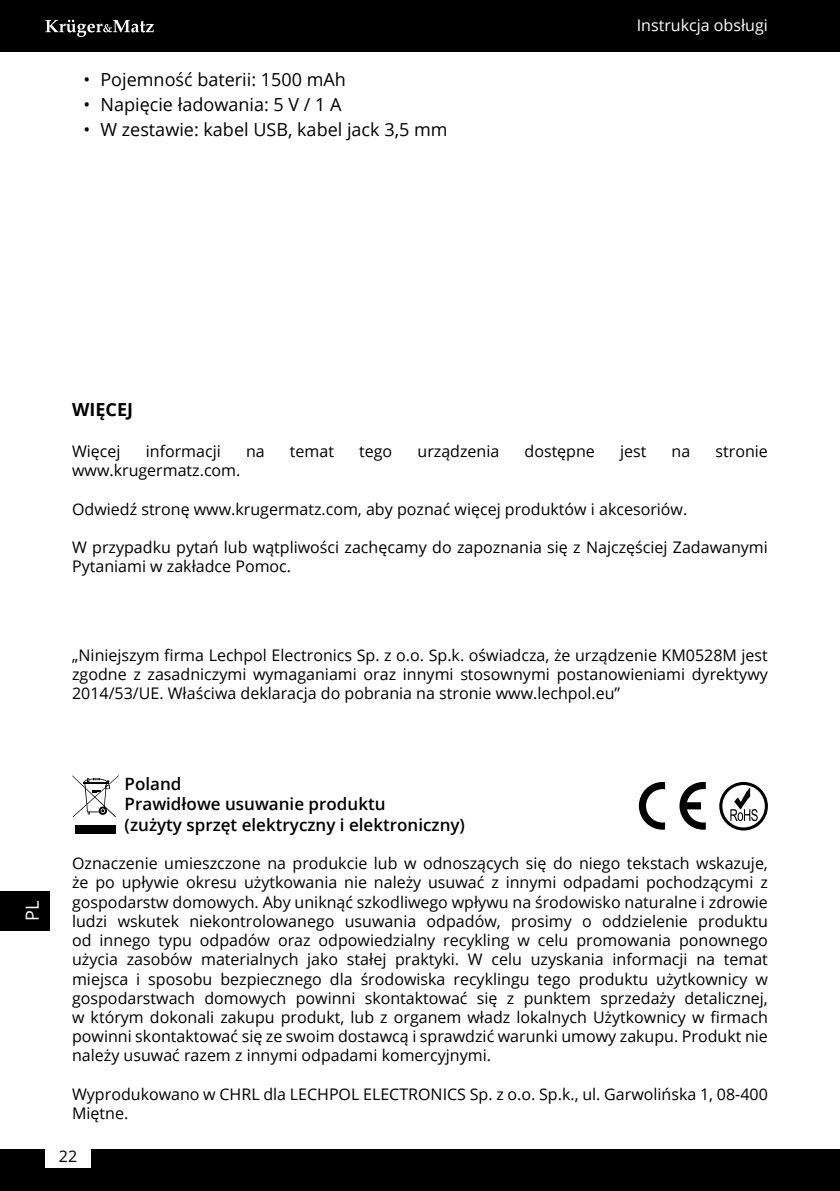
<style>
.page{position:relative;width:840px;height:1191px;background:#fff}
.page>*{position:absolute;margin:0;border:0;box-sizing:border-box;transform-origin:0 0}
.t1{font:18px "Open Sans";color:#000}
.t2{font:700 18px "Open Sans";color:#000}
.t3{font:18px "Open Sans";color:#fff}
.t4{font:600 17px/20.4px "Open Sans";color:#000}
.t5{font:16px/19.2px "Open Sans";color:#000;text-align:justify}
.t6{font:16px "Open Sans";color:#fff}
</style>
<div class="page">
<div style="left:0;top:1149px;width:839px;height:42px;background:#000"></div>
<div style="left:0;top:0;width:839px;height:51px;background:#000"></div>
<svg style="left:45px;top:20px;width:109px;height:17px"></svg>
<div style="left:45px;top:1144px;width:46px;height:24px;background:#fff"></div>
<div style="left:0;top:891px;width:49px;height:39px;background:#000"></div>
<svg style="left:719px;top:782px;width:48px;height:48px"></svg>
<svg style="left:638px;top:782px;width:26px;height:47px"></svg>
<svg style="left:679px;top:782px;width:26px;height:47px"></svg>
<div style="left:75px;top:825px;width:40px;height:9px;background:#000"></div>
<svg style="left:72px;top:775px;width:47px;height:42px"></svg>
<p class="t1" style="left:83px;top:67px;width:264px">• Pojemność baterii: 1500 mAh</p>
<p class="t1" style="left:83px;top:92px;width:259px">• Napięcie ładowania: 5 V / 1 A</p>
<p class="t1" style="left:83px;top:117px;width:365px">• W zestawie: kabel USB, kabel jack 3,5 mm</p>
<p class="t6" style="left:636px;top:14px;width:132px">Instrukcja obsługi</p>
<p class="t2" style="left:72px;top:397px;width:62px">WIĘCEJ</p>
<p class="t5" style="left:72px;top:441px;width:50px">Więcej</p>
<p class="t5" style="left:146px;top:441px;width:76px">informacji</p>
<p class="t5" style="left:246px;top:441px;width:20px">na</p>
<p class="t5" style="left:290px;top:441px;width:46px">temat</p>
<p class="t5" style="left:359px;top:441px;width:35px">tego</p>
<p class="t5" style="left:417px;top:441px;width:83px">urządzenia</p>
<p class="t5" style="left:524px;top:441px;width:72px">dostępne</p>
<p class="t5" style="left:619px;top:441px;width:28px">jest</p>
<p class="t5" style="left:671px;top:441px;width:20px">na</p>
<p class="t5" style="left:715px;top:441px;width:54px">stronie</p>
<p class="t5" style="left:72px;top:460px;width:170px">www.krugermatz.com.</p>
<p class="t5" style="left:72px;top:499px;width:616px">Odwiedź stronę www.krugermatz.com, aby poznać więcej produktów i akcesoriów.</p>
<p class="t5" style="left:72px;top:537px;width:697px">W przypadku pytań lub wątpliwości zachęcamy do zapoznania się z Najczęściej Zadawanymi<br>Pytaniami w zakładce Pomoc.</p>
<p class="t5" style="left:72px;top:645px;width:697px">„Niniejszym firma Lechpol Electronics Sp. z o.o. Sp.k. oświadcza, że urządzenie KM0528M jest zgodne z zasadniczymi wymaganiami oraz innymi stosownymi postanowieniami dyrektywy 2014/53/UE. Właściwa deklaracja do pobrania na stronie www.lechpol.eu”</p>
<p class="t3" style="left:20px;top:920px;width:22px;rotate:-90deg">PL</p>
<p class="t4" style="left:125px;top:773px;width:341px">Poland<br>Prawidłowe usuwanie produktu<br>(zużyty sprzęt elektryczny i elektroniczny)</p>
<p class="t5" style="left:72px;top:853px;width:697px">Oznaczenie umieszczone na produkcie lub w odnoszących się do niego tekstach wskazuje, że po upływie okresu użytkowania nie należy usuwać z innymi odpadami pochodzącymi z gospodarstw domowych. Aby uniknąć szkodliwego wpływu na środowisko naturalne i zdrowie ludzi wskutek niekontrolowanego usuwania odpadów, prosimy o oddzielenie produktu od innego typu odpadów oraz odpowiedzialny recykling w celu promowania ponownego użycia zasobów materialnych jako stałej praktyki. W celu uzyskania informacji na temat miejsca i sposobu bezpiecznego dla środowiska recyklingu tego produktu użytkownicy w gospodarstwach domowych powinni skontaktować się z punktem sprzedaży detalicznej, w którym dokonali zakupu produkt, lub z organem władz lokalnych Użytkownicy w firmach powinni skontaktować się ze swoim dostawcą i sprawdzić warunki umowy zakupu. Produkt nie należy usuwać razem z innymi odpadami komercyjnymi.</p>
<p class="t5" style="left:72px;top:1084px;width:697px">Wyprodukowano w CHRL dla LECHPOL ELECTRONICS Sp. z o.o. Sp.k., ul. Garwolińska 1, 08-400<br>Miętne.</p>
<p class="t5" style="left:59px;top:1146px;width:20px">22</p>
</div>
